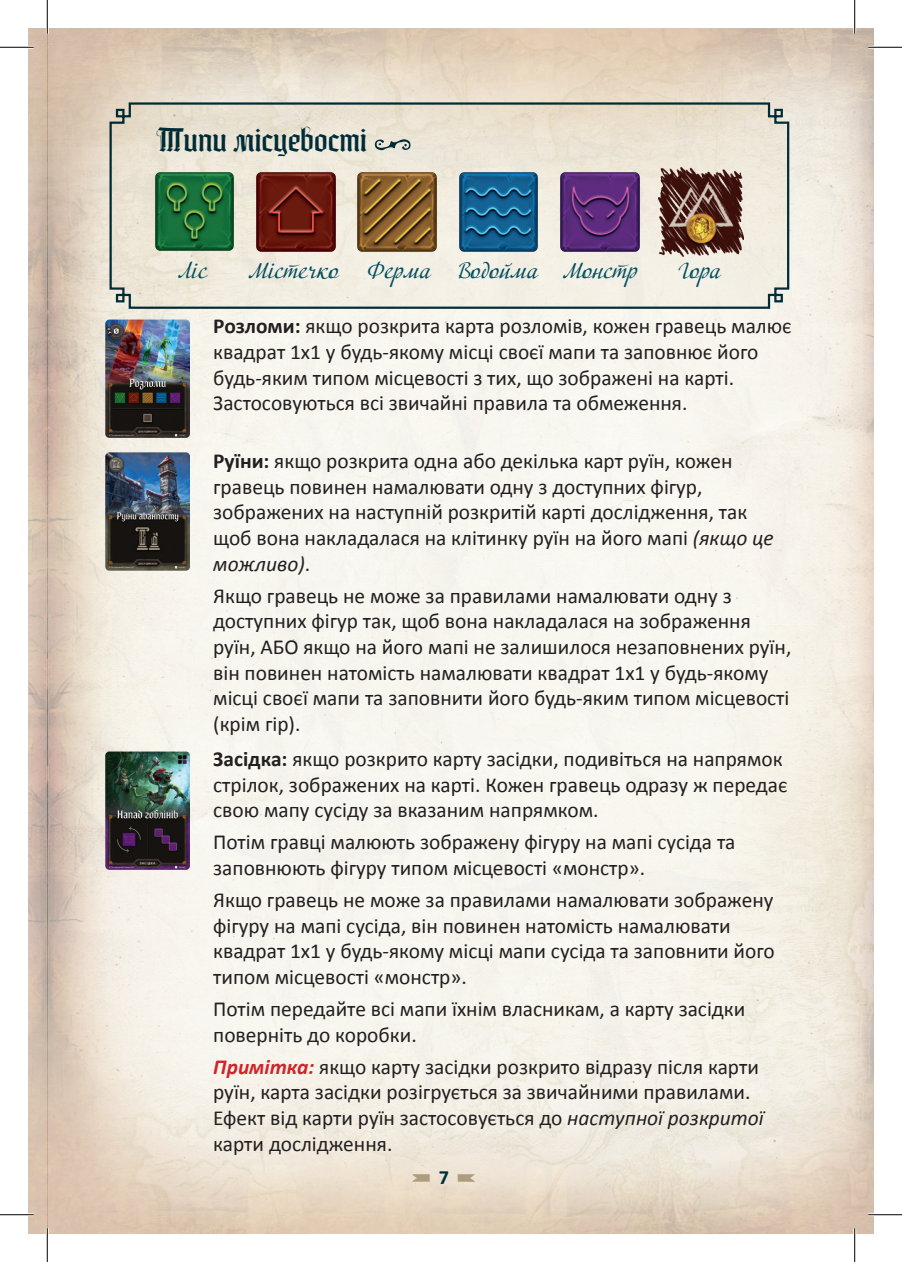
<style>
.page{position:relative;width:902px;height:1262px;background:#fff}
.page>*{position:absolute;margin:0;border:0;box-sizing:border-box;transform-origin:0 0}
.t1{font:31.5px "Moyenage 23";color:#00303f}
.t2{font:22.5px "Adventure";color:#024d5d}
.t3{font:21.38px/25.7px "Calibri";color:#231f20}
.t4{font:20.25px "Sheldon Pictures";color:#ad9c7e}
.s1{font-weight:700}
.s2{font-style:italic}
.s3{font-weight:700;font-style:italic;color:#d1232a}
.s4{font-family:"Calibri";font-weight:700;color:#00303f}
</style>
<div class="page">
<img style="left:28px;top:28px;width:845px;height:1206px">
<img style="left:105px;top:452px;width:85px;height:119px">
<img style="left:105px;top:319px;width:85px;height:119px">
<img style="left:105px;top:751px;width:85px;height:119px">
<svg style="left:108px;top:101px;width:682px;height:209px;background:#e3ded2"></svg>
<img style="left:560px;top:173px;width:79px;height:78px">
<img style="left:459px;top:173px;width:78px;height:78px">
<img style="left:358px;top:173px;width:78px;height:78px">
<img style="left:256px;top:173px;width:79px;height:78px">
<img style="left:156px;top:173px;width:78px;height:77px">
<img style="left:658px;top:168px;width:85px;height:88px">
<hr style="left:0;top:46px;width:34px;height:3px;background:#fff">
<hr style="left:868px;top:46px;width:33px;height:3px;background:#fff">
<hr style="left:0;top:1213px;width:34px;height:3px;background:#fff">
<hr style="left:868px;top:1213px;width:33px;height:3px;background:#fff">
<hr style="left:46px;top:0;width:3px;height:34px;background:#fff">
<hr style="left:46px;top:1228px;width:3px;height:34px;background:#fff">
<hr style="left:853px;top:0;width:2px;height:34px;background:#fff">
<hr style="left:853px;top:1228px;width:2px;height:34px;background:#fff">
<hr style="left:0;top:47px;width:34px;height:1px;background:#000">
<hr style="left:868px;top:47px;width:33px;height:1px;background:#000">
<hr style="left:0;top:1214px;width:34px;height:1px;background:#000">
<hr style="left:868px;top:1214px;width:33px;height:1px;background:#000">
<hr style="left:47px;top:0;width:1px;height:34px;background:#000">
<hr style="left:47px;top:1228px;width:1px;height:34px;background:#000">
<hr style="left:854px;top:0;width:1px;height:34px;background:#000">
<hr style="left:854px;top:1228px;width:1px;height:34px;background:#000">
<h1 class="t1" style="left:158px;top:122px;width:255px">Типи місцевості ❖</h1>
<p class="t2" style="left:178px;top:257px;width:31px">Ліс</p>
<p class="t2" style="left:249px;top:257px;width:91px">Містечко</p>
<p class="t2" style="left:366px;top:257px;width:66px">Ферма</p>
<p class="t2" style="left:457px;top:257px;width:82px">Водойма</p>
<p class="t2" style="left:563px;top:257px;width:75px">Монстр</p>
<p class="t2" style="left:678px;top:257px;width:44px">Гора</p>
<p class="t3" style="left:213px;top:312px;width:580px"><span class="s1">Розломи:</span> якщо розкрита карта розломів, кожен гравець малює квадрат 1x1 у будь-якому місці своєї мапи та заповнює його будь-яким типом місцевості з тих, що зображені на карті.<br>Застосовуються всі звичайні правила та обмеження.</p>
<p class="t3" style="left:213px;top:447px;width:562px"><span class="s1">Руїни:</span> якщо розкрита одна або декілька карт руїн, кожен гравець повинен намалювати одну з доступних фігур, зображених на наступній розкритій карті дослідження, так щоб вона накладалася на клітинку руїн на його мапі <span class="s2">(якщо це можливо)</span>.</p>
<p class="t3" style="left:213px;top:581px;width:579px">Якщо гравець не може за правилами намалювати одну з доступних фігур так, щоб вона накладалася на зображення руїн, АБО якщо на його мапі не залишилося незаповнених руїн, він повинен натомість намалювати квадрат 1x1 у будь-якому місці своєї мапи та заповнити його будь-яким типом місцевості (крім гір).</p>
<p class="t3" style="left:213px;top:745px;width:575px"><span class="s1">Засідка:</span> якщо розкрито карту засідки, подивіться на напрямок стрілок, зображених на карті. Кожен гравець одразу ж передає свою мапу сусіду за вказаним напрямком.</p>
<p class="t3" style="left:213px;top:828px;width:523px">Потім гравці малюють зображену фігуру на мапі сусіда та заповнюють фігуру типом місцевості «монстр».</p>
<p class="t3" style="left:213px;top:886px;width:563px">Якщо гравець не може за правилами намалювати зображену фігуру на мапі сусіда, він повинен натомість намалювати квадрат 1x1 у будь-якому місці мапи сусіда та заповнити його типом місцевості «монстр».</p>
<p class="t3" style="left:213px;top:995px;width:533px">Потім передайте всі мапи їхнім власникам, а карту засідки поверніть до коробки.</p>
<p class="t3" style="left:213px;top:1053px;width:552px"><span class="s3">Примітка:</span> якщо карту засідки розкрито відразу після карти руїн, карта засідки розігрується за звичайними правилами.<br>Ефект від карти руїн застосовується до <span class="s2">наступної розкритої </span>карти дослідження.</p>
<p class="t4" style="left:412px;top:1167px;width:65px">- <span class="s4">7</span> ,</p>
</div>
